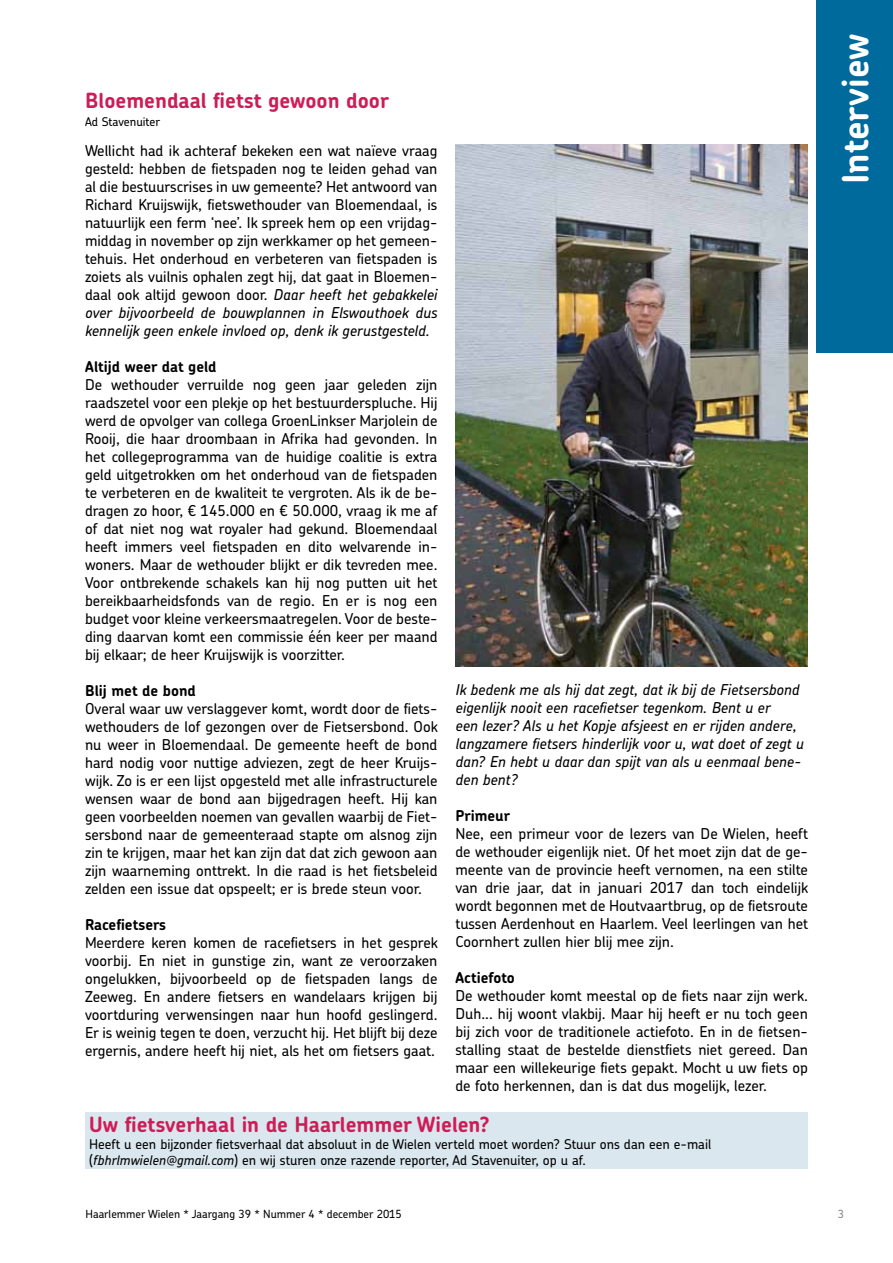
<style>
.page{position:relative;width:893px;height:1263px;background:#fff}
.page>*{position:absolute;margin:0;border:0;box-sizing:border-box;transform-origin:0 0}
.t1{font:700 36px "Chevin Std";color:#fff}
.t2{font:700 21px "Chevin Std";color:#cd1d57}
.t3{font:500 15px/18px "Chevin Std";color:#000;text-align:justify}
.t4{font:italic 500 15px/18px "Chevin Std";color:#000}
.t5{font:700 15px "Chevin Std";color:#000}
.t6{font:500 13.5px/16.2px "Chevin Std";color:#000}
.t7{font:500 12px "Chevin Std";color:#000}
.t8{font:500 11.25px "Chevin Std";color:#000}
.t9{font:500 11.25px "Chevin Std";color:#808285}
.s1{font-style:italic}
</style>
<div class="page">
<div style="left:816px;top:0;width:77px;height:353px;background:#006a9d"></div>
<img style="left:455px;top:144px;width:353px;height:522px">
<div style="left:85px;top:1112px;width:723px;height:57px;background:#dbe7ef"></div>
<h2 class="t2" style="left:85px;top:87px;width:305px">Bloemendaal fietst gewoon door</h2>
<p class="t7" style="left:85px;top:114px;width:76px">Ad Stavenuiter</p>
<p class="t3" style="left:85px;top:141px;width:354px">Wellicht had ik achteraf bekeken een wat naïeve vraag gesteld: hebben de fietspaden nog te leiden gehad van al die bestuurscrises in uw gemeente? Het antwoord van Richard Kruijswijk, fietswethouder van Bloemendaal, is natuurlijk een ferm ‘nee’. Ik spreek hem op een vrijdag&shy;middag in november op zijn werkkamer op het gemeen&shy;tehuis. Het onderhoud en verbeteren van fietspaden is zoiets als vuilnis ophalen zegt hij, dat gaat in Bloemen&shy;daal ook altijd gewoon door. <span class="s1">Daar heeft het gebakkelei over bijvoorbeeld de bouwplannen in Elswouthoek dus kennelijk geen enkele invloed op, denk ik gerustgesteld.</span></p>
<p class="t5" style="left:85px;top:357px;width:133px">Altijd weer dat geld</p>
<p class="t3" style="left:85px;top:375px;width:354px">De wethouder verruilde nog geen jaar geleden zijn raadszetel voor een plekje op het bestuurderspluche. Hij werd de opvolger van collega GroenLinkser Marjolein de Rooij, die haar droombaan in Afrika had gevonden. In het collegeprogramma van de huidige coalitie is extra geld uitgetrokken om het onderhoud van de fietspaden te verbeteren en de kwaliteit te vergroten. Als ik de be&shy;dragen zo hoor, € 145.000 en € 50.000, vraag ik me af of dat niet nog wat royaler had gekund. Bloemendaal heeft immers veel fietspaden en dito welvarende in&shy;woners. Maar de wethouder blijkt er dik tevreden mee.<br>Voor ontbrekende schakels kan hij nog putten uit het bereikbaarheidsfonds van de regio. En er is nog een budget voor kleine verkeersmaatregelen. Voor de beste&shy;ding daarvan komt een commissie één keer per maand bij elkaar; de heer Kruijswijk is voorzitter.</p>
<p class="t5" style="left:85px;top:681px;width:112px">Blij met de bond</p>
<p class="t3" style="left:85px;top:699px;width:354px">Overal waar uw verslaggever komt, wordt door de fiets&shy;wethouders de lof gezongen over de Fietsersbond. Ook nu weer in Bloemendaal. De gemeente heeft de bond hard nodig voor nuttige adviezen, zegt de heer Kruijs&shy;wijk. Zo is er een lijst opgesteld met alle infrastructurele wensen waar de bond aan bijgedragen heeft. Hij kan geen voorbeelden noemen van gevallen waarbij de Fiet&shy;sersbond naar de gemeenteraad stapte om alsnog zijn zin te krijgen, maar het kan zijn dat dat zich gewoon aan zijn waarneming onttrekt. In die raad is het fietsbeleid zelden een issue dat opspeelt; er is brede steun voor.</p>
<p class="t5" style="left:85px;top:915px;width:83px">Racefietsers</p>
<p class="t3" style="left:85px;top:933px;width:354px">Meerdere keren komen de racefietsers in het gesprek voorbij. En niet in gunstige zin, want ze veroorzaken ongelukken, bijvoorbeeld op de fietspaden langs de Zeeweg. En andere fietsers en wandelaars krijgen bij voortduring verwensingen naar hun hoofd geslingerd.<br>Er is weinig tegen te doen, verzucht hij. Het blijft bij deze ergernis, andere heeft hij niet, als het om fietsers gaat.</p>
<p class="t4" style="left:455px;top:680px;width:350px">Ik bedenk me als hij dat zegt, dat ik bij de Fietsersbond eigenlijk nooit een racefietser tegenkom. Bent u er<br>een lezer? Als u het Kopje afsjeest en er rijden andere, langzamere fietsers hinderlijk voor u, wat doet of zegt u dan? En hebt u daar dan spijt van als u eenmaal bene&shy;den bent?</p>
<p class="t5" style="left:455px;top:806px;width:56px">Primeur</p>
<p class="t3" style="left:455px;top:824px;width:354px">Nee, een primeur voor de lezers van De Wielen, heeft de wethouder eigenlijk niet. Of het moet zijn dat de ge&shy;meente van de provincie heeft vernomen, na een stilte van drie jaar, dat in januari 2017 dan toch eindelijk wordt begonnen met de Houtvaartbrug, op de fietsroute tussen Aerdenhout en Haarlem. Veel leerlingen van het Coornhert zullen hier blij mee zijn.</p>
<p class="t5" style="left:455px;top:968px;width:61px">Actiefoto</p>
<p class="t3" style="left:455px;top:986px;width:354px">De wethouder komt meestal op de fiets naar zijn werk.<br>Duh... hij woont vlakbij. Maar hij heeft er nu toch geen bij zich voor de traditionele actiefoto. En in de fietsen&shy;stalling staat de bestelde dienstfiets niet gereed. Dan maar een willekeurige fiets gepakt. Mocht u uw fiets op de foto herkennen, dan is dat dus mogelijk, lezer.</p>
<h2 class="t2" style="left:89px;top:1111px;width:402px">Uw fietsverhaal in de Haarlemmer Wielen?</h2>
<p class="t6" style="left:89px;top:1135px;width:624px">Heeft u een bijzonder fietsverhaal dat absoluut in de Wielen verteld moet worden? Stuur ons dan een e-mail (<span class="s1">fbhrlmwielen@gmail.com</span>) en wij sturen onze razende reporter, Ad Stavenuiter, op u af.</p>
<h1 class="t1" style="left:832px;top:184px;width:152px;rotate:-90deg">Interview</h1>
<p class="t8" style="left:86px;top:1207px;width:318px">Haarlemmer Wielen * Jaargang 39 * Nummer 4 * december 2015</p>
<p class="t9" style="left:838px;top:1207px;width:8px">3</p>
</div>
